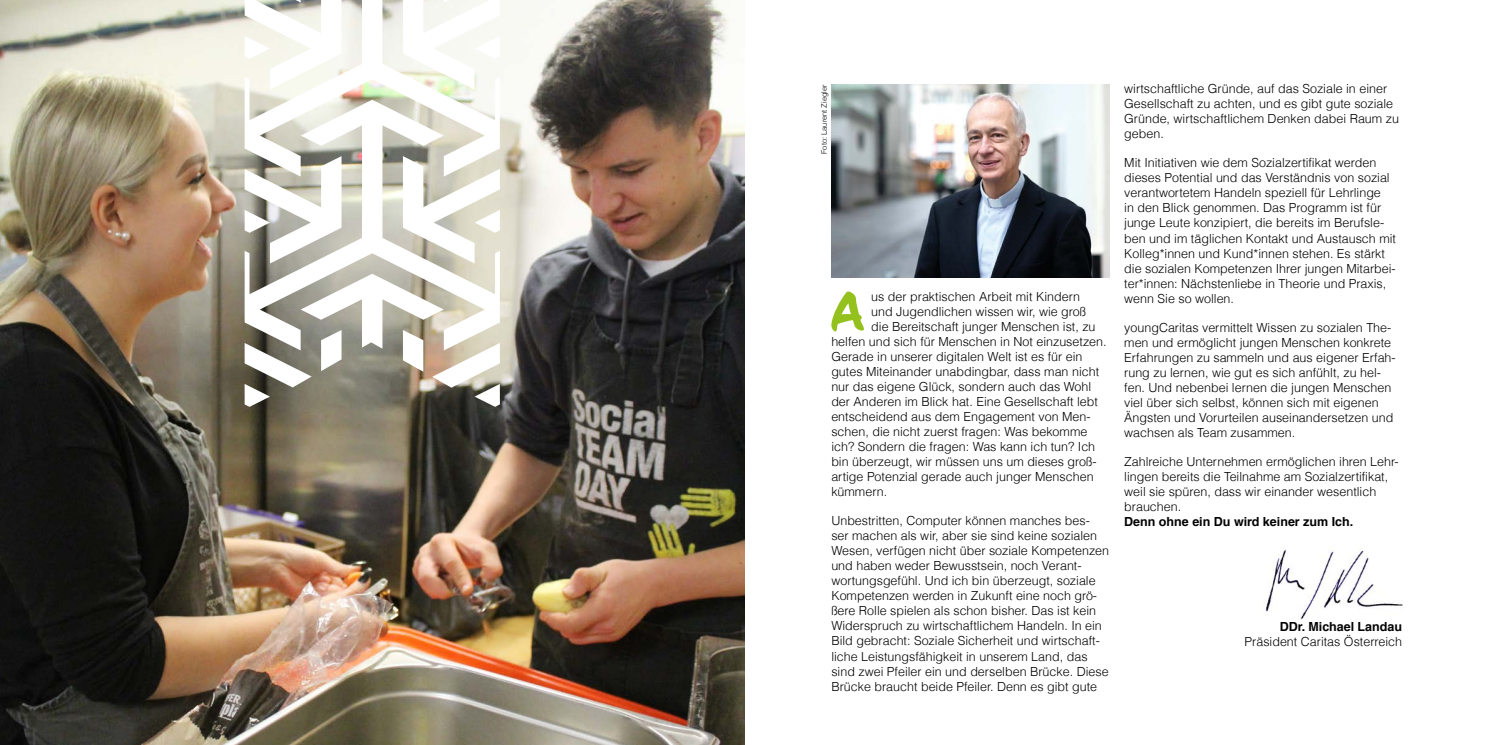
<style>
.page{position:relative;width:1489px;height:745px;background:#fff}
.page>*{position:absolute;margin:0;border:0;box-sizing:border-box;transform-origin:0 0}
.t1{font:54.62px "CC Sign Language";color:#95c11f}
.t2{font:300 12.5px/15px "Helveticafor Caritas";color:#000}
.t3{font:700 12.5px "Helveticafor Caritas";color:#000}
.t4{font:300 7.5px "Helveticafor Caritas";color:#000}
</style>
<div class="page">
<img style="left:1265px;top:549px;width:138px;height:71px">
<img style="left:831px;top:84px;width:278px;height:193px">
<img style="left:0;top:0;width:744px;height:744px">
<svg style="left:244px;top:0;width:256px;height:406px"></svg>
<svg style="left:244px;top:100px;width:256px;height:250px"></svg>
<p class="t4" style="left:819px;top:154px;width:71px;rotate:-90deg">Foto: Laurent Ziegler</p>
<h1 class="t1" style="left:830px;top:282px;width:34px">A</h1>
<p class="t2" style="left:871px;top:288px;width:210px">us der praktischen Arbeit mit Kindern</p>
<p class="t2" style="left:871px;top:303px;width:216px">und Jugendlichen wissen wir, wie groß</p>
<p class="t2" style="left:871px;top:318px;width:226px">die Bereitschaft junger Menschen ist, zu</p>
<p class="t2" style="left:831px;top:333px;width:277px">helfen und sich für Menschen in Not einzusetzen.</p>
<p class="t2" style="left:831px;top:348px;width:253px">Gerade in unserer digitalen Welt ist es für ein</p>
<p class="t2" style="left:831px;top:363px;width:269px">gutes Miteinander unabdingbar, dass man nicht</p>
<p class="t2" style="left:831px;top:378px;width:261px">nur das eigene Glück, sondern auch das Wohl</p>
<p class="t2" style="left:831px;top:393px;width:268px">der Anderen im Blick hat. Eine Gesellschaft lebt</p>
<p class="t2" style="left:831px;top:408px;width:261px">entscheidend aus dem Engagement von Men-</p>
<p class="t2" style="left:831px;top:423px;width:257px">schen, die nicht zuerst fragen: Was bekomme</p>
<p class="t2" style="left:831px;top:438px;width:265px">ich? Sondern die fragen: Was kann ich tun? Ich</p>
<p class="t2" style="left:831px;top:453px;width:267px">bin überzeugt, wir müssen uns um dieses groß-</p>
<p class="t2" style="left:831px;top:468px;width:264px">artige Potenzial gerade auch junger Menschen</p>
<p class="t2" style="left:831px;top:483px;width:57px">kümmern.</p>
<p class="t2" style="left:831px;top:513px;width:279px">Unbestritten, Computer können manches bes&shy;ser machen als wir, aber sie sind keine sozialen Wesen, verfügen nicht über soziale Kompetenzen und haben weder Bewusstsein, noch Verant&shy;wortungsgefühl. Und ich bin überzeugt, soziale Kompetenzen werden in Zukunft eine noch grö&shy;ßere Rolle spielen als schon bisher. Das ist kein Widerspruch zu wirtschaftlichem Handeln. In ein Bild gebracht: Soziale Sicherheit und wirtschaft&shy;liche Leistungsfähigkeit in unserem Land, das sind zwei Pfeiler ein und derselben Brücke. Diese Brücke braucht beide Pfeiler. Denn es gibt gute</p>
<p class="t2" style="left:1124px;top:81px;width:276px">wirtschaftliche Gründe, auf das Soziale in einer Gesellschaft zu achten, und es gibt gute soziale Gründe, wirtschaftlichem Denken dabei Raum zu geben.</p>
<p class="t2" style="left:1124px;top:155px;width:273px">Mit Initiativen wie dem Sozialzertifikat werden dieses Potential und das Verständnis von sozial verantwortetem Handeln speziell für Lehrlinge<br>in den Blick genommen. Das Programm ist für junge Leute konzipiert, die bereits im Berufsle&shy;ben und im täglichen Kontakt und Austausch mit Kolleg*innen und Kund*innen stehen. Es stärkt die sozialen Kompetenzen Ihrer jungen Mitarbei&shy;ter*innen: Nächstenliebe in Theorie und Praxis, wenn Sie so wollen.</p>
<p class="t2" style="left:1124px;top:319px;width:273px">youngCaritas vermittelt Wissen zu sozialen The&shy;men und ermöglicht jungen Menschen konkrete Erfahrungen zu sammeln und aus eigener Erfah&shy;rung zu lernen, wie gut es sich anfühlt, zu hel&shy;fen. Und nebenbei lernen die jungen Menschen viel über sich selbst, können sich mit eigenen Ängsten und Vorurteilen auseinandersetzen und wachsen als Team zusammen.</p>
<p class="t2" style="left:1124px;top:454px;width:276px">Zahlreiche Unternehmen ermöglichen ihren Lehr&shy;lingen bereits die Teilnahme am Sozialzertifikat, weil sie spüren, dass wir einander wesentlich brauchen.</p>
<p class="t3" style="left:1124px;top:514px;width:230px">Denn ohne ein Du wird keiner zum Ich.</p>
<p class="t3" style="left:1279px;top:618px;width:124px">DDr. Michael Landau</p>
<p class="t2" style="left:1244px;top:633px;width:159px">Präsident Caritas Österreich</p>
</div>
